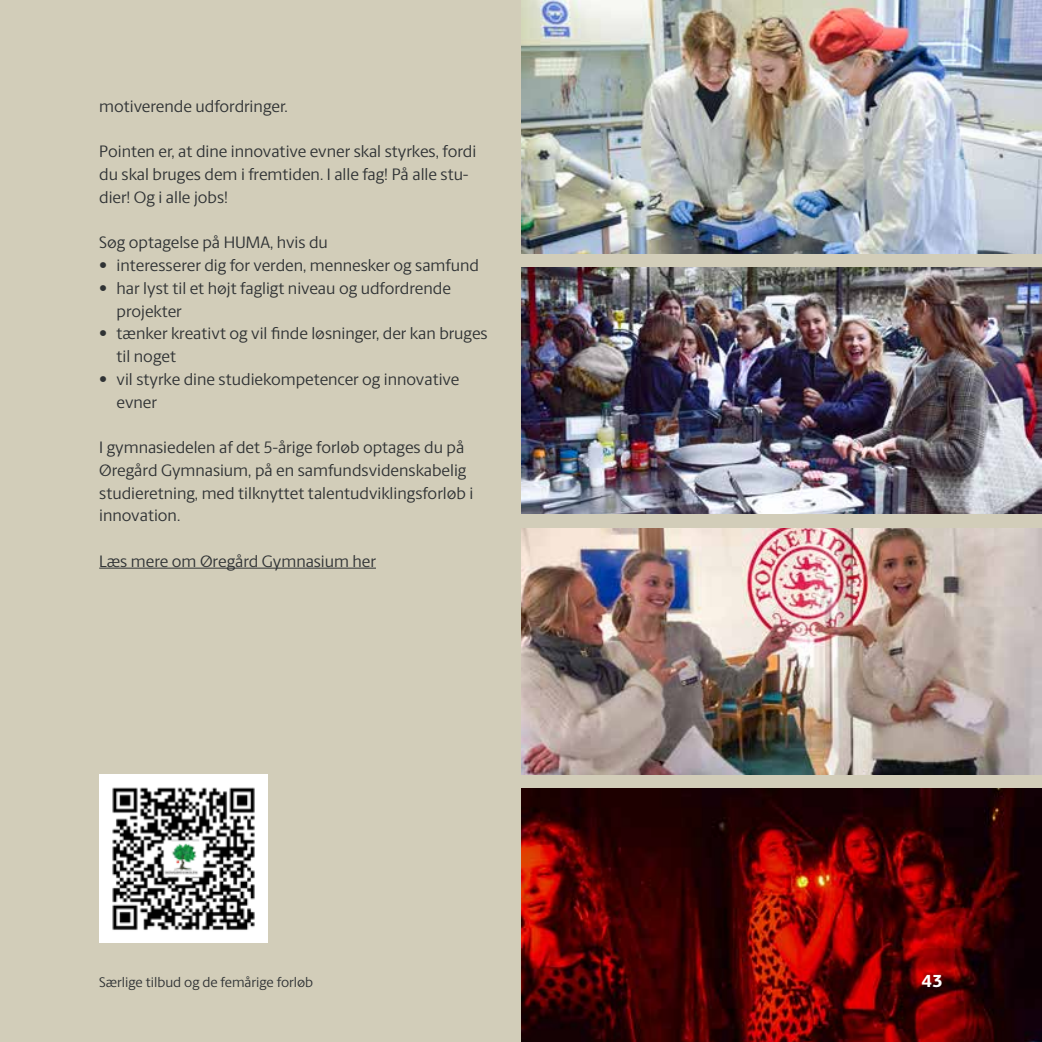
<style>
.page{position:relative;width:1042px;height:1042px;background:#d2cdb9}
.page>*{position:absolute;margin:0;border:0;box-sizing:border-box;transform-origin:0 0}
.t1{font:800 17.5px "Berlingske Sans";color:#fff}
.t2{font:16.62px/22.8px "Berlingske Sans";color:#2f3234}
.t3{font:14px "Berlingske Sans";color:#2f3234}
</style>
<div class="page">
<img style="left:521px;top:0;width:521px;height:253px">
<img style="left:521px;top:268px;width:521px;height:245px">
<img style="left:521px;top:528px;width:521px;height:246px">
<img style="left:521px;top:789px;width:521px;height:253px">
<hr style="left:99px;top:568px;width:277px;height:1px;background:#2f3234">
<div style="left:99px;top:774px;width:169px;height:169px;background:#fff"></div>
<img style="left:112px;top:787px;width:143px;height:143px">
<p class="t2" style="left:99px;top:94px;width:190px">motiverende udfordringer.</p>
<p class="t2" style="left:99px;top:139px;width:378px">Pointen er, at dine innovative evner skal styrkes, fordi du skal bruges dem i fremtiden. I alle fag! På alle stu&shy;dier! Og i alle jobs!</p>
<p class="t2" style="left:99px;top:230px;width:230px">Søg optagelse på HUMA, hvis du</p>
<p class="t2" style="left:99px;top:253px;width:381px">• interesserer dig for verden, mennesker og samfund</p>
<p class="t2" style="left:117px;top:276px;width:336px;text-indent:-17px">• har lyst til et højt fagligt niveau og udfordrende projekter</p>
<p class="t2" style="left:117px;top:321px;width:373px;text-indent:-17px">• tænker kreativt og vil finde løsninger, der kan bruges til noget</p>
<p class="t2" style="left:117px;top:367px;width:344px;text-indent:-17px">• vil styrke dine studiekompetencer og innovative evner</p>
<p class="t2" style="left:99px;top:435px;width:375px">I gymnasiedelen af det 5-årige forløb optages du på Øregård Gymnasium, på en samfundsvidenskabelig studieretning, med tilknyttet talentudviklingsforløb i innovation.</p>
<p class="t2" style="left:99px;top:549px;width:278px">Læs mere om Øregård Gymnasium her</p>
<p class="t3" style="left:99px;top:973px;width:215px">Særlige tilbud og de femårige forløb</p>
<p class="t1" style="left:921px;top:968px;width:23px">43</p>
</div>
